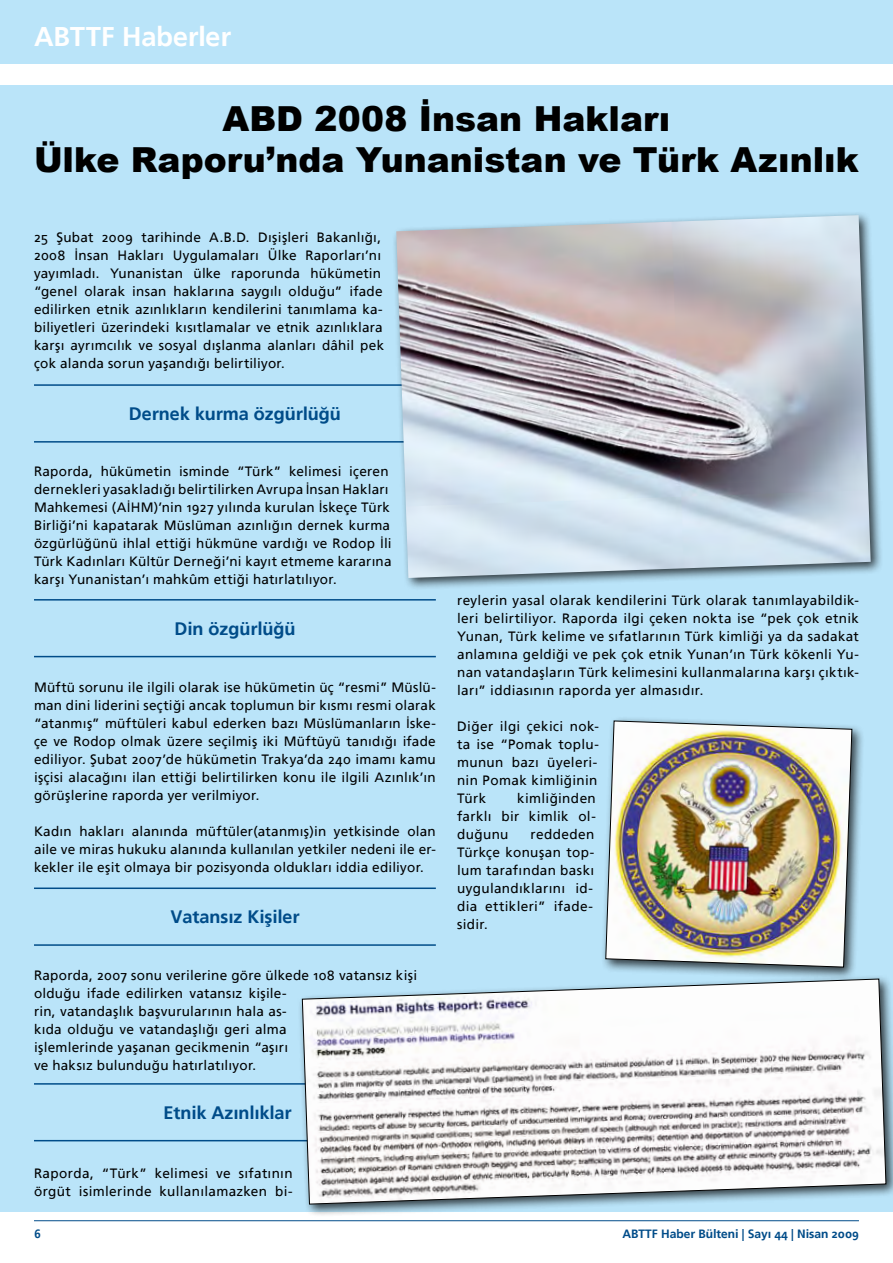
<style>
.page{position:relative;width:893px;height:1263px;background:#fff}
.page>*{position:absolute;margin:0;border:0;box-sizing:border-box;transform-origin:0 0}
.t1{font:900 34.5px/41.4px "Arial";color:#000;text-align:center}
.t2{font:700 27px "Frutiger Linotype";letter-spacing:-.005em;color:#fff}
.t3{font:700 18px "Frutiger Linotype";color:#004c89}
.t4{font:13.5px/18px "Frutiger Linotype";letter-spacing:.02em;color:#000;text-align:justify}
.t5{font:700 12px "Frutiger Linotype";color:#004c89}
.s1{color:#bae4f9}
</style>
<div class="page">
<div style="left:0;top:0;width:893px;height:64px;background:#bae4f9"></div>
<hr style="left:34px;top:1220px;width:825px;height:1px;background:#004c89">
<div style="left:0;top:85px;width:893px;height:1127px;background:#bae4f9"></div>
<hr style="left:34px;top:384px;width:402px;height:2px;background:#004c89">
<hr style="left:34px;top:441px;width:402px;height:2px;background:#004c89">
<hr style="left:34px;top:599px;width:402px;height:1px;background:#004c89">
<hr style="left:34px;top:656px;width:402px;height:1px;background:#004c89">
<div style="left:600px;top:715px;width:272px;height:273px;background:#000;opacity:.75"></div>
<img style="left:605px;top:721px;width:247px;height:246px">
<hr style="left:34px;top:887px;width:402px;height:2px;background:#004c89">
<hr style="left:34px;top:944px;width:402px;height:2px;background:#004c89">
<hr style="left:34px;top:1083px;width:402px;height:2px;background:#004c89">
<hr style="left:34px;top:1140px;width:402px;height:1px;background:#004c89">
<div style="left:297px;top:973px;width:596px;height:266px;background:#000;opacity:.75"></div>
<svg style="left:301px;top:978px;width:586px;height:227px;background:#d9dbdd"></svg>
<div style="left:391px;top:210px;width:499px;height:389px;background:#000;opacity:.75"></div>
<img style="left:396px;top:215px;width:475px;height:363px">
<h2 class="t2" style="left:34px;top:21px;width:198px">ABTTF Haberler</h2>
<h1 class="t1" style="left:34px;top:97px;width:826px">ABD 2008 İnsan Hakları<br>Ülke Raporu’nda Yunanistan ve Türk Azınlık</h1>
<p class="t4" style="left:34px;top:228px;width:352px;text-align:left">25 Şubat 2009 tarihinde A.B.D. Dışişleri Bakanlığı, 2008 İnsan Hakları Uygulamaları Ülke Raporları’nı yayımladı. Yunanistan ülke raporunda hükümetin “genel olarak insan haklarına saygılı olduğu” ifade edilirken etnik azınlıkların kendilerini tanımlama ka&shy;biliyetleri üzerindeki kısıtlamalar ve etnik azınlıklara karşı ayrımcılık ve sosyal dışlanma alanları dâhil pek çok alanda sorun yaşandığı belirtiliyor.</p>
<h3 class="t3" style="left:129px;top:403px;width:214px">Dernek kurma özgürlüğü</h3>
<p class="t4" style="left:34px;top:462px;width:359px;text-align:left">Raporda, hükümetin isminde “Türk” kelimesi içeren dernekleri yasakladığı belirtilirken Avrupa İnsan Hakları Mahkemesi (AİHM)’nin 1927 yılında kurulan İskeçe Türk Birliği’ni kapatarak Müslüman azınlığın dernek kurma özgürlüğünü ihlal ettiği hükmüne vardığı ve Rodop İli Türk Kadınları Kültür Derneği’ni kayıt etmeme kararına karşı Yunanistan’ı mahkûm ettiği hatırlatılıyor.</p>
<h3 class="t3" style="left:174px;top:617px;width:122px">Din özgürlüğü</h3>
<p class="t4" style="left:34px;top:678px;width:403px">Müftü sorunu ile ilgili olarak ise hükümetin üç “resmi” Müslü&shy;man dini liderini seçtiği ancak toplumun bir kısmı resmi olarak “atanmış” müftüleri kabul ederken bazı Müslümanların İske&shy;çe ve Rodop olmak üzere seçilmiş iki Müftüyü tanıdığı ifade ediliyor. Şubat 2007’de hükümetin Trakya’da 240 imamı kamu işçisi alacağını ilan ettiği belirtilirken konu ile ilgili Azınlık’ın görüşlerine raporda yer verilmiyor.</p>
<p class="t4" style="left:34px;top:822px;width:403px">Kadın hakları alanında müftüler(atanmış)in yetkisinde olan aile ve miras hukuku alanında kullanılan yetkiler nedeni ile er&shy;kekler ile eşit olmaya bir pozisyonda oldukları iddia ediliyor.</p>
<h3 class="t3" style="left:170px;top:906px;width:131px">Vatansız Kişiler</h3>
<p class="t4" style="left:34px;top:966px;width:385px;text-align:left">Raporda, 2007 sonu verilerine göre ülkede 108 vatansız kişi olduğu ifade edilirken vatansız kişile-<br>rin, vatandaşlık başvurularının hala as-<br>kıda olduğu ve vatandaşlığı geri alma<br>işlemlerinde yaşanan gecikmenin “aşırı<br>ve haksız bulunduğu hatırlatılıyor.</p>
<h3 class="t3" style="left:163px;top:1101px;width:145px">Etnik Azınlıklar <span class="s1">.</span></h3>
<p class="t4" style="left:34px;top:1164px;width:260px">Raporda, “Türk” kelimesi ve sıfatının örgüt isimlerinde kullanılamazken bi-</p>
<p class="t4" style="left:457px;top:591px;width:403px">reylerin yasal olarak kendilerini Türk olarak tanımlayabildik&shy;leri belirtiliyor. Raporda ilgi çeken nokta ise “pek çok etnik Yunan, Türk kelime ve sıfatlarının Türk kimliği ya da sadakat anlamına geldiği ve pek çok etnik Yunan’ın Türk kökenli Yu&shy;nan vatandaşların Türk kelimesini kullanmalarına karşı çıktık&shy;ları” iddiasının raporda yer almasıdır.</p>
<p class="t4" style="left:457px;top:717px;width:143px">Diğer ilgi çekici nok&shy;ta ise “Pomak toplu&shy;munun bazı üyeleri&shy;nin Pomak kimliğinin Türk</p>
<p class="t4" style="left:457px;top:789px;width:140px;text-indent:60px">kimliğinden farklı bir kimlik ol&shy;duğunu</p>
<p class="t4" style="left:457px;top:825px;width:139px;text-indent:73px">reddeden Türkçe konuşan top&shy;lum tarafından baskı uygulandıklarını id&shy;dia ettikleri” ifade&shy;sidir.</p>
<p class="t5" style="left:34px;top:1226px;width:8px">6</p>
<p class="t5" style="left:622px;top:1226px;width:238px">ABTTF Haber Bülteni | Sayı 44 | Nisan 2009</p>
</div>
